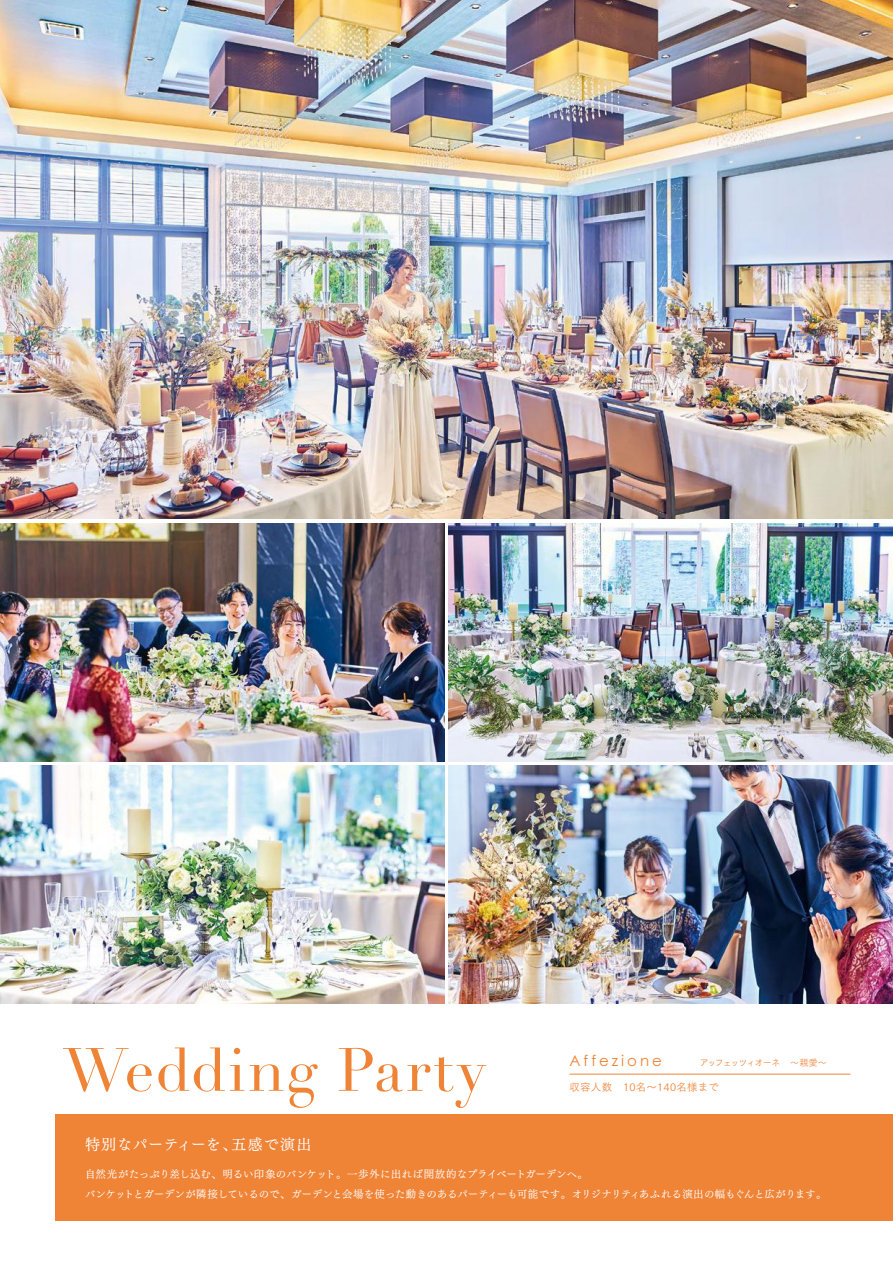
<style>
.page{position:relative;width:893px;height:1263px;background:#fff}
.page>*{position:absolute;margin:0;border:0;box-sizing:border-box;transform-origin:0 0}
.t1{font:60px "Didot";letter-spacing:.03em;color:#ef8336}
.t2{font:15px "Tsuku Min Pro RB";letter-spacing:.04em;color:#fff}
.t3{font:15px "Century Gothic";letter-spacing:.2em;color:#ef8336}
.t4{font:10.5px/19.5px "Tsuku Min Pro RB";letter-spacing:-.01em;color:#fff}
.t5{font:10.5px "Tsuku Go Pro R";letter-spacing:.02em;color:#ef8336}
.t6{font:9px "Tsuku Go Pro R";letter-spacing:-.115em;color:#ef8336}
</style>
<div class="page">
<img style="left:0;top:0;width:893px;height:519px">
<div style="left:55px;top:1114px;width:838px;height:106px;background:#ef8336"></div>
<hr style="left:570px;top:1074px;width:280px;height:1px;background:#ef8336">
<img style="left:449px;top:523px;width:444px;height:238px">
<img style="left:0;top:523px;width:444px;height:238px">
<img style="left:449px;top:765px;width:444px;height:238px">
<img style="left:0;top:765px;width:444px;height:238px">
<h1 class="t1" style="left:64px;top:1034px;width:424px">Wedding Party</h1>
<h2 class="t3" style="left:570px;top:1051px;width:94px">Affezione</h2>
<p class="t6" style="left:700px;top:1055px;width:128px">アッフェッツィオーネ　～親愛～</p>
<p class="t5" style="left:570px;top:1078px;width:151px">収容人数　10名～140名様まで</p>
<h2 class="t2" style="left:85px;top:1131px;width:228px">特別なパーティーを、五感で演出</h2>
<p class="t4" style="left:85px;top:1163px;width:743px">自然光がたっぷり差し込む、明るい印象のバンケット。一歩外に出れば開放的なプライベートガーデンへ。<br>バンケットとガーデンが隣接しているので、ガーデンと会場を使った動きのあるパーティーも可能です。オリジナリティあふれる演出の幅もぐんと広がります。</p>
</div>
